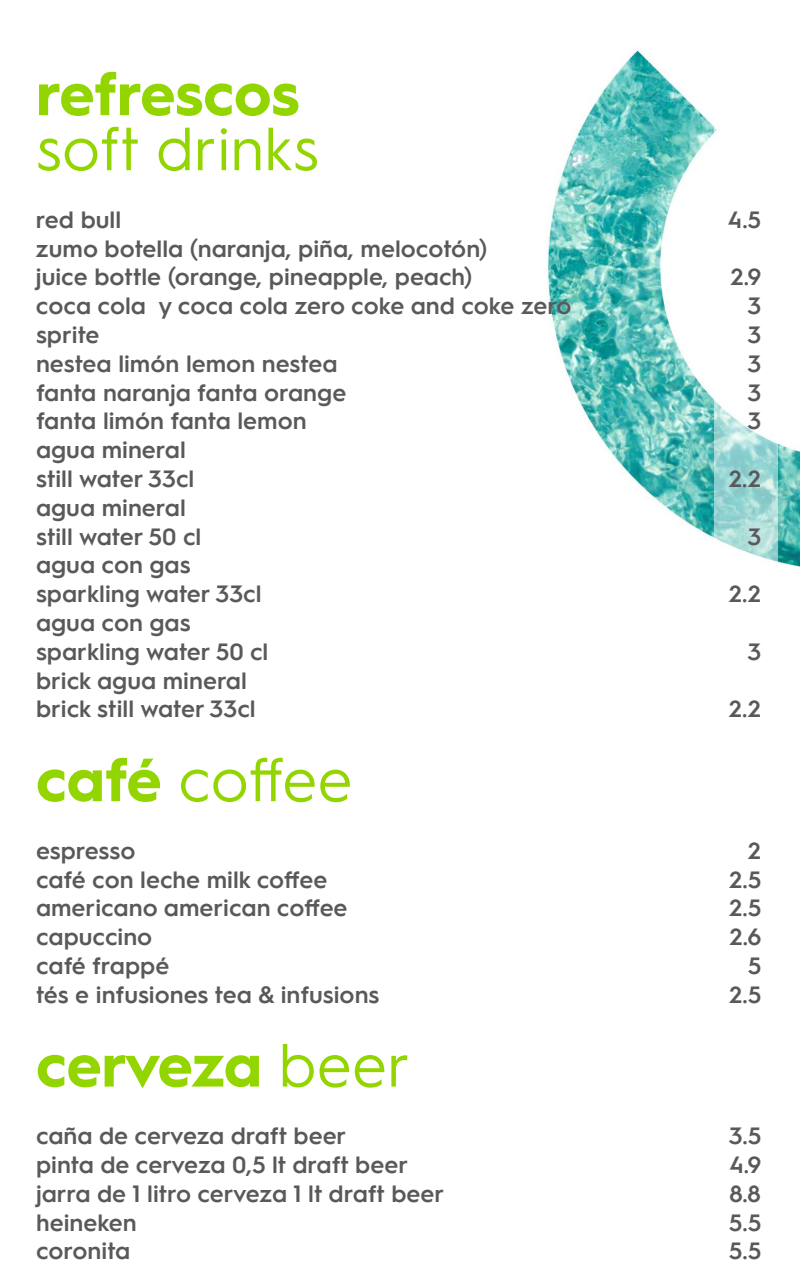
<style>
.page{position:relative;width:800px;height:1280px;background:#fff}
.page>*{position:absolute;margin:0;border:0;box-sizing:border-box;transform-origin:0 0}
.t1{font:700 61px "Hurme Geometric Sans 1";letter-spacing:-.005em;color:#93d500}
.t2{font:61px "Hurme Geometric Sans 1";color:#93d500}
.t3{font:600 24px/28.8px "Hurme Geometric Sans 1";color:#5b585b}
.s1{font-weight:700}
.s2{font-weight:400}
</style>
<div class="page">
<img style="left:546px;top:49px;width:254px;height:519px">
<div style="left:714px;top:0;width:64px;height:1280px;background:#fff"></div>
<h1 class="t1" style="left:36px;top:51px;width:265px">refrescos</h1>
<h1 class="t2" style="left:36px;top:106px;width:284px">soft drinks</h1>
<p class="t3" style="left:36px;top:203px;width:87px">red bull</p>
<p class="t3" style="left:728px;top:203px;width:35px">4.5</p>
<p class="t3" style="left:36px;top:232px;width:453px">zumo botella (naranja, piña, melocotón) juice bottle (orange, pineapple, peach)</p>
<p class="t3" style="left:731px;top:261px;width:33px">2.9</p>
<p class="t3" style="left:36px;top:290px;width:537px">coca cola y coca cola zero coke and coke zero</p>
<p class="t3" style="left:748px;top:290px;width:15px">3</p>
<p class="t3" style="left:36px;top:319px;width:65px">sprite</p>
<p class="t3" style="left:748px;top:319px;width:15px">3</p>
<p class="t3" style="left:36px;top:347px;width:303px">nestea limón lemon nestea</p>
<p class="t3" style="left:748px;top:347px;width:15px">3</p>
<p class="t3" style="left:36px;top:376px;width:312px">fanta naranja fanta orange</p>
<p class="t3" style="left:748px;top:376px;width:15px">3</p>
<p class="t3" style="left:36px;top:405px;width:272px">fanta limón fanta lemon</p>
<p class="t3" style="left:748px;top:405px;width:15px">3</p>
<p class="t3" style="left:36px;top:434px;width:160px">agua mineral still water 33cl</p>
<p class="t3" style="left:729px;top:463px;width:34px">2.2</p>
<p class="t3" style="left:36px;top:491px;width:167px">agua mineral still water 50 cl</p>
<p class="t3" style="left:36px;top:549px;width:227px">agua con gas sparkling water 33cl</p>
<p class="t3" style="left:36px;top:607px;width:234px">agua con gas sparkling water 50 cl</p>
<p class="t3" style="left:36px;top:664px;width:221px">brick agua mineral brick still water 33cl</p>
<h1 class="t2" style="left:36px;top:737px;width:318px"><span class="s1">café</span> coffee</h1>
<p class="t3" style="left:748px;top:520px;width:15px">3</p>
<p class="t3" style="left:729px;top:578px;width:34px">2.2</p>
<p class="t3" style="left:748px;top:635px;width:15px">3</p>
<p class="t3" style="left:729px;top:693px;width:34px">2.2</p>
<p class="t3" style="left:36px;top:834px;width:101px">espresso</p>
<p class="t3" style="left:748px;top:834px;width:15px">2</p>
<p class="t3" style="left:36px;top:863px;width:293px">café con leche milk coffee</p>
<p class="t3" style="left:729px;top:863px;width:34px">2.5</p>
<p class="t3" style="left:36px;top:892px;width:313px">americano american coffee</p>
<p class="t3" style="left:729px;top:892px;width:34px">2.5</p>
<p class="t3" style="left:36px;top:921px;width:118px">capuccino</p>
<p class="t3" style="left:729px;top:921px;width:34px">2.6</p>
<p class="t3" style="left:36px;top:950px;width:135px">café frappé</p>
<p class="t3" style="left:748px;top:950px;width:15px">5</p>
<p class="t3" style="left:36px;top:978px;width:345px">tés e infusiones tea &amp; infusions</p>
<p class="t3" style="left:729px;top:978px;width:34px">2.5</p>
<h1 class="t1" style="left:36px;top:1022px;width:376px">cerveza <span class="s2">beer</span></h1>
<p class="t3" style="left:36px;top:1120px;width:312px">caña de cerveza draft beer</p>
<p class="t3" style="left:729px;top:1120px;width:34px">3.5</p>
<p class="t3" style="left:36px;top:1149px;width:374px">pinta de cerveza 0,5 lt draft beer</p>
<p class="t3" style="left:729px;top:1149px;width:34px">4.9</p>
<p class="t3" style="left:36px;top:1177px;width:410px">jarra de 1 litro cerveza 1 lt draft beer</p>
<p class="t3" style="left:729px;top:1177px;width:33px">8.8</p>
<p class="t3" style="left:36px;top:1206px;width:102px">heineken</p>
<p class="t3" style="left:729px;top:1206px;width:34px">5.5</p>
<p class="t3" style="left:36px;top:1235px;width:96px">coronita</p>
<p class="t3" style="left:729px;top:1235px;width:34px">5.5</p>
</div>
